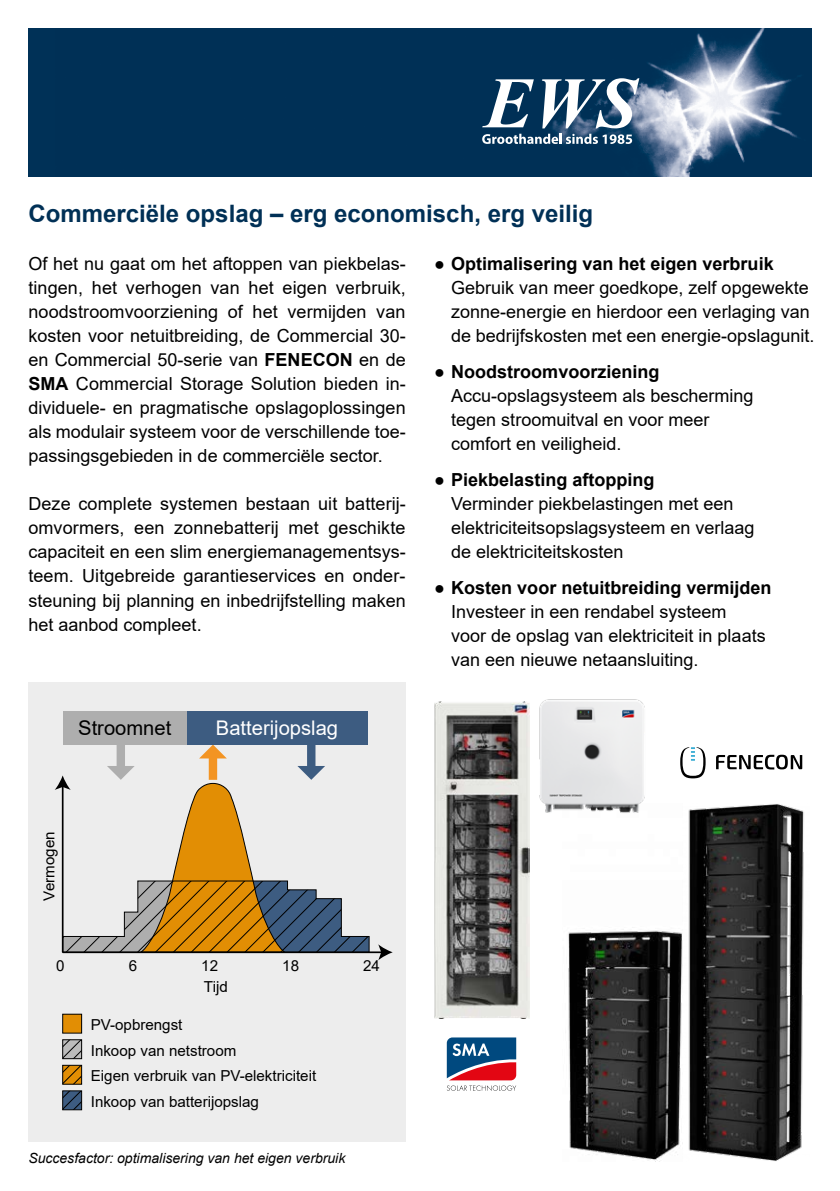
<style>
.page{position:relative;width:840px;height:1191px;background:#fff}
.page>*{position:absolute;margin:0;border:0;box-sizing:border-box;transform-origin:0 0}
.t1{font:700 24px "Arial";color:#003056}
.t2{font:20.2px "Arial";color:#fff}
.t3{font:20.2px "Arial";color:#000}
.t4{font:18px/24px "Arial";color:#000}
.t5{font:700 18px "Arial";color:#000}
.t6{font:15.2px/25.6px "Arial";color:#000}
.t7{font:italic 14px "Arial";color:#000}
.s1{font-weight:700}
</style>
<div class="page">
<img style="left:28px;top:28px;width:783px;height:148px">
<svg style="left:482px;top:78px;width:157px;height:66px"></svg>
<div style="left:28px;top:682px;width:377px;height:459px;background:#ededed"></div>
<hr style="left:63px;top:951px;width:319px;height:2px;background:#000">
<svg style="left:378px;top:944px;width:14px;height:16px"></svg>
<svg style="left:55px;top:744px;width:315px;height:209px"></svg>
<div style="left:63px;top:1014px;width:19px;height:19px;background:#e28e04"></div>
<div style="left:62px;top:1013px;width:20px;height:20px;border:1px solid #000"></div>
<svg style="left:62px;top:1039px;width:20px;height:71px"></svg>
<div style="left:63px;top:711px;width:123px;height:33px;background:#aeaeae"></div>
<div style="left:186px;top:711px;width:181px;height:33px;background:#3d5c81"></div>
<svg style="left:446px;top:1037px;width:71px;height:53px"></svg>
<img style="left:568px;top:804px;width:236px;height:358px">
<img style="left:539px;top:699px;width:110px;height:119px">
<img style="left:434px;top:702px;width:95px;height:317px">
<svg style="left:680px;top:747px;width:25px;height:31px"></svg>
<svg style="left:716px;top:754px;width:85px;height:16px"></svg>
<h1 class="t1" style="left:28px;top:196px;width:566px">Commerciële opslag – erg economisch, erg veilig</h1>
<p class="t4" style="left:28px;top:252px;width:379px;text-align:justify">Of het nu gaat om het aftoppen van piekbelas&shy;tingen, het verhogen van het eigen verbruik, noodstroomvoorziening of het vermijden van kosten voor netuitbreiding, de Commercial 30- en Commercial 50-serie van <span class="s1">FENECON</span> en de <span class="s1">SMA</span> Commercial Storage Solution bieden in&shy;dividuele- en pragmatische opslagoplossingen als modulair systeem voor de verschillende toe&shy;passingsgebieden in de commerciële sector.</p>
<p class="t4" style="left:28px;top:492px;width:379px;text-align:justify">Deze complete systemen bestaan uit batterij&shy;omvormers, een zonnebatterij met geschikte capaciteit en een slim energiemanagementsys&shy;teem. Uitgebreide garantieservices en onder&shy;steuning bij planning en inbedrijfstelling maken het aanbod compleet.</p>
<p class="t5" style="left:434px;top:251px;width:341px">● Optimalisering van het eigen verbruik</p>
<p class="t4" style="left:451px;top:276px;width:364px">Gebruik van meer goedkope, zelf opgewekte zonne-energie en hierdoor een verlaging van de bedrijfskosten met een energie-opslagunit.</p>
<p class="t5" style="left:434px;top:359px;width:227px">● Noodstroomvoorziening</p>
<p class="t4" style="left:451px;top:384px;width:304px">Accu-opslagsysteem als bescherming tegen stroomuitval en voor meer comfort en veiligheid.</p>
<p class="t5" style="left:434px;top:467px;width:222px">● Piekbelasting aftopping</p>
<p class="t4" style="left:451px;top:492px;width:305px">Verminder piekbelastingen met een elektriciteitsopslagsysteem en verlaag de elektriciteitskosten</p>
<p class="t5" style="left:434px;top:575px;width:339px">● Kosten voor netuitbreiding vermijden</p>
<p class="t4" style="left:451px;top:600px;width:316px">Investeer in een rendabel systeem voor de opslag van elektriciteit in plaats van een nieuwe netaansluiting.</p>
<p class="t3" style="left:78px;top:714px;width:94px">Stroomnet</p>
<p class="t2" style="left:216px;top:714px;width:124px">Batterijopslag</p>
<p class="t6" style="left:36px;top:900px;width:70px;rotate:-90deg">Vermogen</p>
<p class="t6" style="left:56px;top:953px;width:10px">0</p>
<p class="t6" style="left:129px;top:953px;width:10px">6</p>
<p class="t6" style="left:201px;top:953px;width:18px">12</p>
<p class="t6" style="left:282px;top:953px;width:18px">18</p>
<p class="t6" style="left:363px;top:953px;width:18px">24</p>
<p class="t6" style="left:204px;top:974px;width:25px">Tijd</p>
<p class="t6" style="left:91px;top:1011px;width:93px">PV-opbrengst</p>
<p class="t6" style="left:91px;top:1063px;width:227px">Eigen verbruik van PV-elektriciteit<br>Inkoop van batterijopslag</p>
<p class="t6" style="left:91px;top:1037px;width:147px">Inkoop van netstroom</p>
<p class="t7" style="left:28px;top:1148px;width:318px">Succesfactor: optimalisering van het eigen verbruik</p>
</div>
